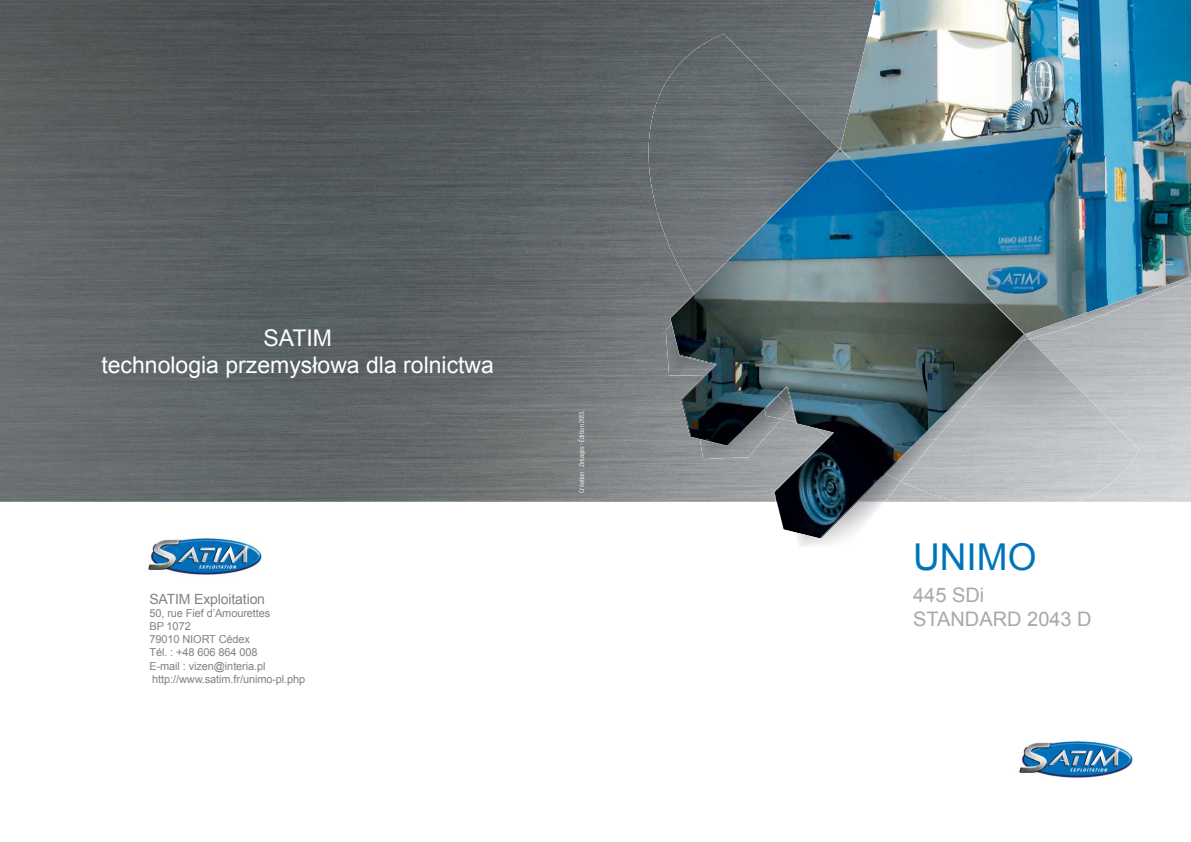
<style>
.page{position:relative;width:1191px;height:842px;background:#fff}
.page>*{position:absolute;margin:0;border:0;box-sizing:border-box;transform-origin:0 0}
.t1{font:37px "Arial";color:#0074ba}
.t2{font:23px/27.6px "Arial";color:#fff;text-align:center}
.t3{font:20px/24px "Arial";color:#a7a9ac}
.t4{font:14px "Arial";letter-spacing:-.01em;color:#808285}
.t5{font:11px/13.2px "Arial";letter-spacing:-.01em;color:#808285}
.t6{font:300 condensed 7px "Interstate";color:#fff}
</style>
<div class="page">
<img style="left:0;top:0;width:840px;height:502px">
<img style="left:1019px;top:741px;width:114px;height:37px">
<img style="left:148px;top:538px;width:114px;height:37px">
<img style="left:657px;top:34px;width:68px;height:267px">
<img style="left:725px;top:34px;width:35px;height:114px">
<img style="left:760px;top:67px;width:35px;height:81px">
<img style="left:648px;top:100px;width:9px;height:113px">
<img style="left:794px;top:104px;width:35px;height:44px">
<img style="left:829px;top:138px;width:11px;height:10px">
<img style="left:666px;top:324px;width:4px;height:52px">
<img style="left:798px;top:538px;width:45px;height:8px">
<img style="left:670px;top:300px;width:521px;height:202px">
<img style="left:773px;top:432px;width:3px;height:57px">
<img style="left:699px;top:441px;width:6px;height:5px">
<img style="left:670px;top:148px;width:170px;height:134px">
<img style="left:694px;top:149px;width:82px;height:133px">
<img style="left:776px;top:149px;width:107px;height:389px">
<img style="left:740px;top:211px;width:36px;height:221px">
<img style="left:882px;top:230px;width:36px;height:247px">
<img style="left:705px;top:247px;width:36px;height:200px">
<img style="left:918px;top:265px;width:36px;height:176px">
<img style="left:670px;top:282px;width:36px;height:159px">
<img style="left:953px;top:300px;width:36px;height:106px">
<img style="left:988px;top:300px;width:36px;height:71px">
<svg style="left:773px;top:489px;width:21px;height:43px"></svg>
<img style="left:840px;top:0;width:265px;height:195px">
<img style="left:1105px;top:0;width:86px;height:300px">
<img style="left:872px;top:195px;width:233px;height:35px">
<img style="left:906px;top:229px;width:199px;height:36px">
<img style="left:939px;top:264px;width:166px;height:36px">
<img style="left:989px;top:299px;width:137px;height:35px">
<img style="left:840px;top:148px;width:46px;height:47px">
<h2 class="t2" style="left:101px;top:324px;width:394px">SATIM<br>technologia przemysłowa dla rolnictwa</h2>
<p class="t4" style="left:149px;top:591px;width:117px">SATIM Exploitation</p>
<p class="t5" style="left:149px;top:606px;width:157px">50, rue Fief d’Amourettes<br>BP 1072<br>79010 NIORT Cédex<br>Tél. : +48 606 864 008<br>E-mail : vizen@interia.pl http://www.satim.fr/unimo-pl.php</p>
<p class="t6" style="left:579px;top:493px;width:83px;rotate:-90deg">Création : Zimages - Édition 2013.</p>
<h1 class="t1" style="left:913px;top:536px;width:125px">UNIMO</h1>
<h3 class="t3" style="left:913px;top:583px;width:180px">445 SDi<br>STANDARD 2043 D</h3>
</div>
